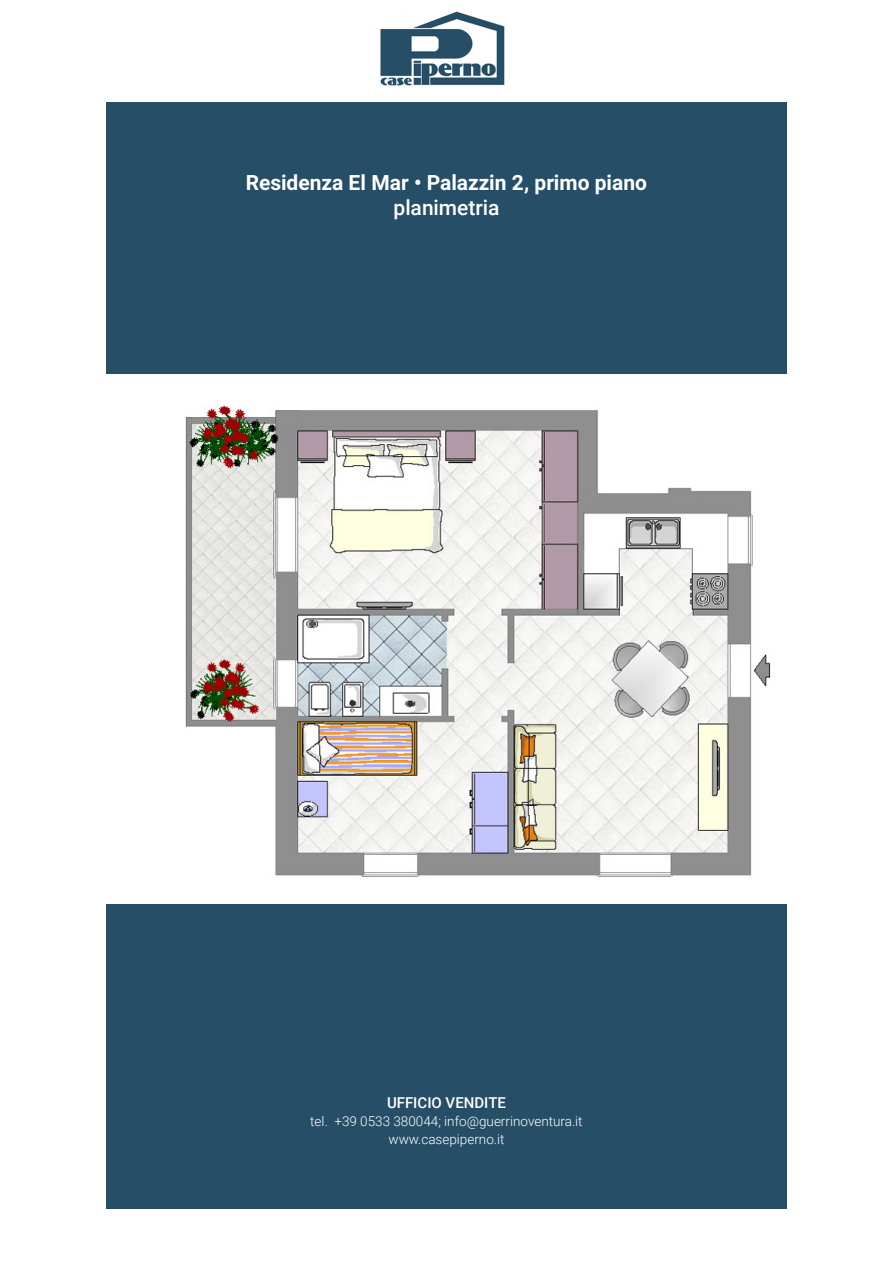
<style>
.page{position:relative;width:893px;height:1263px;background:#fff}
.page>*{position:absolute;margin:0;border:0;box-sizing:border-box;transform-origin:0 0}
.t1{font:700 21px "Roboto";color:#fff}
.t2{font:500 21px "Roboto";color:#fff}
.t3{font:500 15px "Roboto";color:#fff}
.t4{font:300 13.5px "Roboto";color:#fff}
</style>
<div class="page">
<div style="left:106px;top:102px;width:681px;height:1107px;background:#264e67"></div>
<img style="left:106px;top:374px;width:681px;height:529px">
<img style="left:380px;top:11px;width:125px;height:75px">
<p class="t1" style="left:246px;top:168px;width:403px">Residenza El Mar • Palazzin 2, primo piano</p>
<p class="t2" style="left:394px;top:193px;width:107px">planimetria</p>
<p class="t3" style="left:387px;top:1092px;width:120px">UFFICIO VENDITE</p>
<p class="t4" style="left:310px;top:1112px;width:274px">tel. +39 0533 380044; info@guerrinoventura.it</p>
<p class="t4" style="left:388px;top:1130px;width:117px">www.casepiperno.it</p>
</div>
